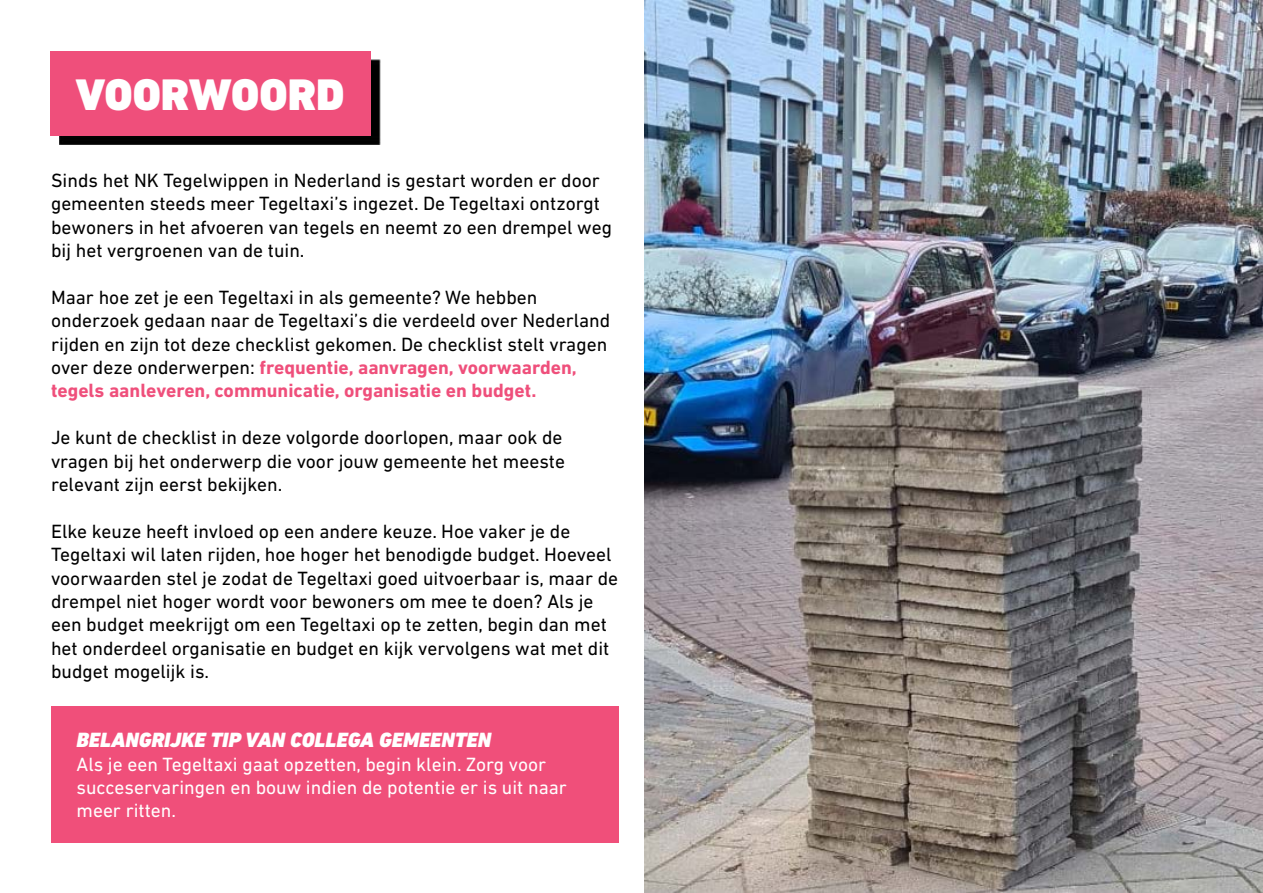
<style>
.page{position:relative;width:1263px;height:893px;background:#fff}
.page>*{position:absolute;margin:0;border:0;box-sizing:border-box;transform-origin:0 0}
.t1{font:900 45px "DIN Next LT Pro";color:#fff}
.t2{font:italic 900 21px "DIN Next LT Pro";color:#fff}
.t3{font:19.5px/23.4px "DIN Next LT Pro";color:#000}
.t4{font:19.5px/23.4px "DIN Next LT Pro";color:#fff}
.s1{font-weight:700;color:#ef4f7b}
</style>
<div class="page">
<img style="left:644px;top:0;width:619px;height:893px">
<div style="left:51px;top:706px;width:568px;height:67px;background:#f04f7a"></div>
<div style="left:51px;top:730px;width:568px;height:113px;background:#f04f7a"></div>
<div style="left:59px;top:60px;width:321px;height:85px;background:#000"></div>
<div style="left:50px;top:51px;width:320px;height:85px;background:#ef4f7b"></div>
<h1 class="t1" style="left:75px;top:68px;width:271px">VOORWOORD</h1>
<p class="t3" style="left:51px;top:168px;width:562px">Sinds het NK Tegelwippen in Nederland is gestart worden er door gemeenten steeds meer Tegeltaxi’s ingezet. De Tegeltaxi ontzorgt bewoners in het afvoeren van tegels en neemt zo een drempel weg bij het vergroenen van de tuin.</p>
<p class="t3" style="left:51px;top:285px;width:561px">Maar hoe zet je een Tegeltaxi in als gemeente? We hebben onderzoek gedaan naar de Tegeltaxi’s die verdeeld over Nederland rijden en zijn tot deze checklist gekomen. De checklist stelt vragen over deze onderwerpen: <span class="s1">frequentie, aanvragen, voorwaarden, tegels aanleveren, communicatie, organisatie en budget.</span></p>
<p class="t3" style="left:51px;top:426px;width:516px">Je kunt de checklist in deze volgorde doorlopen, maar ook de vragen bij het onderwerp die voor jouw gemeente het meeste relevant zijn eerst bekijken.</p>
<p class="t3" style="left:51px;top:519px;width:569px">Elke keuze heeft invloed op een andere keuze. Hoe vaker je de Tegeltaxi wil laten rijden, hoe hoger het benodigde budget. Hoeveel voorwaarden stel je zodat de Tegeltaxi goed uitvoerbaar is, maar de drempel niet hoger wordt voor bewoners om mee te doen? Als je een budget meekrijgt om een Tegeltaxi op te zetten, begin dan met het onderdeel organisatie en budget en kijk vervolgens wat met dit budget mogelijk is.</p>
<p class="t2" style="left:77px;top:727px;width:416px">BELANGRIJKE TIP VAN COLLEGA GEMEENTEN</p>
<p class="t4" style="left:77px;top:752px;width:492px">Als je een Tegeltaxi gaat opzetten, begin klein. Zorg voor succeservaringen en bouw indien de potentie er is uit naar meer ritten.</p>
</div>
